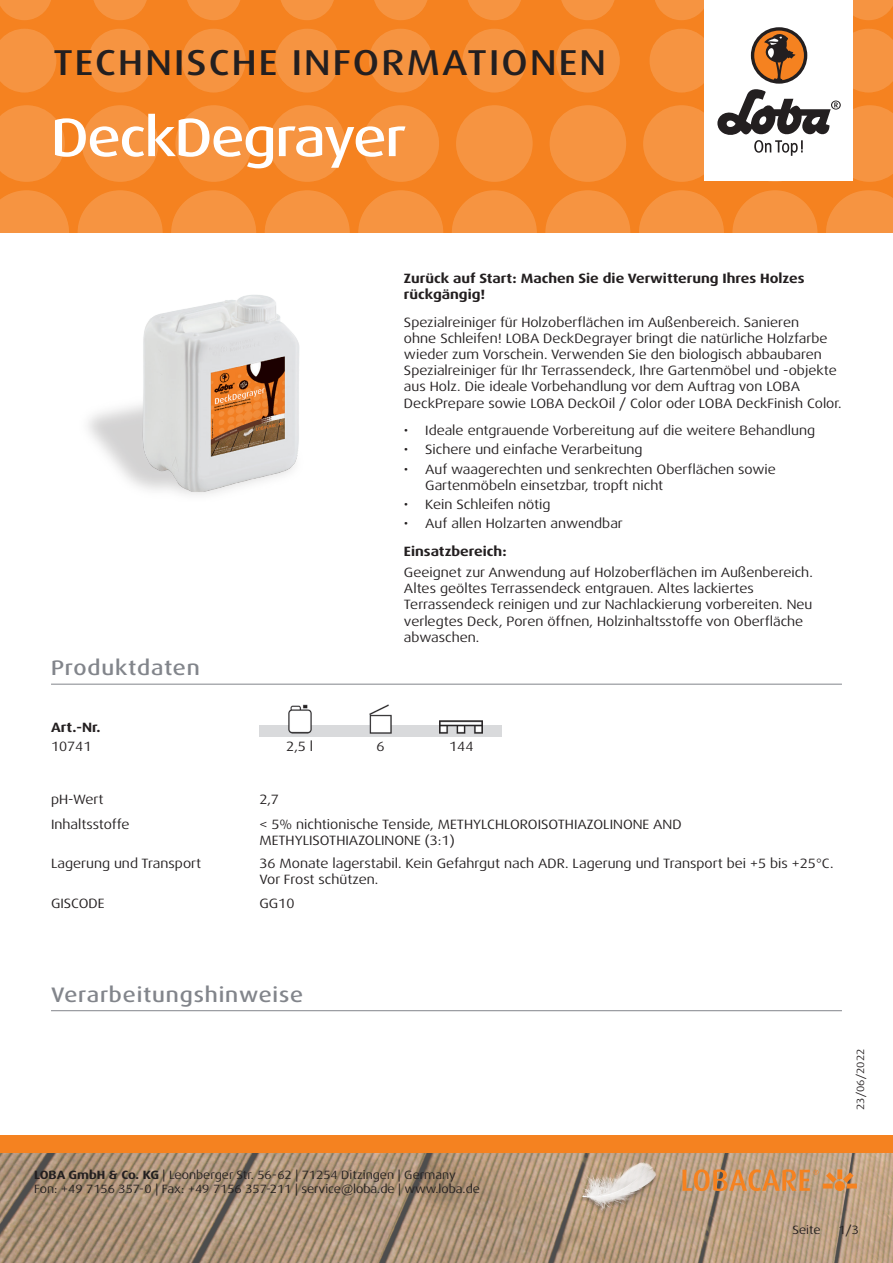
<style>
.page{position:relative;width:893px;height:1263px;background:#fff}
.page>*{position:absolute;margin:0;border:0;box-sizing:border-box;transform-origin:0 0}
.t1{font:500 expanded 54px "Dax Pro";letter-spacing:-.025em;color:#fff}
.t2{font:500 expanded 36px "Dax Pro";letter-spacing:.06em;color:#231f20}
.Titel_grau{font:500 expanded 21px "Dax Pro";letter-spacing:.04em;color:#82858b}
.Text{font:expanded 13.5px/16.2px "Dax Pro";color:#231f20}
.Text_Bold{font:700 expanded 13.5px/16.2px "Dax Pro";color:#231f20}
.Text_zentriert{font:expanded 13.5px "Dax Pro";color:#231f20}
.t3{font:expanded 12px/14.4px "Dax Pro";color:#231f20}
.t4{font:expanded 10.5px "Dax Pro";color:#231f20}
.s1{font-weight:700}
</style>
<div class="page">
<div style="left:0;top:0;width:893px;height:233px;background:#f58220"></div>
<svg style="left:0;top:190px;width:69px;height:43px"></svg>
<svg style="left:78px;top:190px;width:85px;height:85px;fill:#f69441"></svg>
<svg style="left:171px;top:190px;width:85px;height:85px;fill:#f69441"></svg>
<svg style="left:265px;top:190px;width:85px;height:85px;fill:#f69441"></svg>
<svg style="left:358px;top:190px;width:85px;height:85px;fill:#f69441"></svg>
<svg style="left:545px;top:190px;width:85px;height:85px;fill:#f69441"></svg>
<svg style="left:452px;top:190px;width:85px;height:85px;fill:#f69441"></svg>
<svg style="left:732px;top:190px;width:85px;height:85px;fill:#f69441"></svg>
<svg style="left:639px;top:190px;width:85px;height:85px;fill:#f69441"></svg>
<svg style="left:826px;top:190px;width:67px;height:43px"></svg>
<svg style="left:0;top:105px;width:65px;height:77px"></svg>
<svg style="left:82px;top:105px;width:76px;height:77px"></svg>
<svg style="left:175px;top:105px;width:77px;height:77px"></svg>
<svg style="left:269px;top:105px;width:76px;height:77px"></svg>
<svg style="left:456px;top:105px;width:77px;height:77px"></svg>
<svg style="left:362px;top:105px;width:77px;height:77px"></svg>
<svg style="left:550px;top:105px;width:76px;height:77px"></svg>
<svg style="left:0;top:29px;width:56px;height:63px"></svg>
<svg style="left:182px;top:29px;width:64px;height:63px"></svg>
<svg style="left:88px;top:29px;width:64px;height:63px"></svg>
<svg style="left:275px;top:29px;width:64px;height:63px"></svg>
<svg style="left:462px;top:29px;width:64px;height:63px"></svg>
<svg style="left:369px;top:29px;width:64px;height:63px"></svg>
<svg style="left:556px;top:29px;width:64px;height:63px"></svg>
<svg style="left:0;top:0;width:51px;height:20px"></svg>
<svg style="left:187px;top:0;width:53px;height:20px"></svg>
<svg style="left:468px;top:0;width:53px;height:20px"></svg>
<svg style="left:655px;top:0;width:49px;height:20px"></svg>
<svg style="left:93px;top:0;width:54px;height:20px"></svg>
<svg style="left:374px;top:0;width:54px;height:20px"></svg>
<svg style="left:281px;top:0;width:53px;height:20px"></svg>
<svg style="left:561px;top:0;width:54px;height:20px"></svg>
<svg style="left:853px;top:0;width:40px;height:20px"></svg>
<img style="left:0;top:1152px;width:893px;height:111px">
<div style="left:0;top:1135px;width:893px;height:17px;background:#f58220"></div>
<div style="left:704px;top:0;width:149px;height:181px;background:#fff"></div>
<svg style="left:643px;top:29px;width:250px;height:153px"></svg>
<img style="left:578px;top:1161px;width:82px;height:81px">
<svg style="left:682px;top:1169px;width:175px;height:22px;background:#d0935c"></svg>
<hr style="left:51px;top:1010px;width:791px;height:1px;background:#82858b">
<hr style="left:51px;top:684px;width:791px;height:1px;background:#82858b">
<img style="left:259px;top:704px;width:243px;height:22px">
<img style="left:259px;top:726px;width:243px;height:10px">
<img style="left:88px;top:272px;width:234px;height:223px">
<h2 class="t2" style="left:53px;top:40px;width:554px">TECHNISCHE INFORMATIONEN</h2>
<p class="t1" style="left:51px;top:103px;width:356px">DeckDegrayer</p>
<p class="Text_Bold" style="left:404px;top:270px;width:402px">Zurück auf Start: Machen Sie die Verwitterung Ihres Holzes rückgängig!</p>
<p class="Titel_grau" style="left:51px;top:655px;width:150px">Produktdaten</p>
<p class="Text" style="left:404px;top:314px;width:439px">Spezialreiniger für Holzoberflächen im Außenbereich. Sanieren<br>ohne Schleifen! LOBA DeckDegrayer bringt die natürliche Holzfarbe wieder zum Vorschein. Verwenden Sie den biologisch abbaubaren Spezialreiniger für Ihr Terrassendeck, Ihre Gartenmöbel und -objekte aus Holz. Die ideale Vorbehandlung vor dem Auftrag von LOBA DeckPrepare sowie LOBA DeckOil / Color oder LOBA DeckFinish Color.</p>
<p class="Text" style="left:404px;top:422px;width:413px">• Ideale entgrauende Vorbereitung auf die weitere Behandlung</p>
<p class="Text" style="left:404px;top:442px;width:240px">• Sichere und einfache Verarbeitung</p>
<p class="Text" style="left:425px;top:461px;width:352px;text-indent:-21px">• Auf waagerechten und senkrechten Oberflächen sowie<br>Gartenmöbeln einsetzbar, tropft nicht</p>
<p class="Text" style="left:404px;top:496px;width:148px">• Kein Schleifen nötig</p>
<p class="Text" style="left:404px;top:515px;width:220px">• Auf allen Holzarten anwendbar</p>
<p class="Text_Bold" style="left:404px;top:543px;width:104px">Einsatzbereich:</p>
<p class="Text" style="left:404px;top:564px;width:410px">Geeignet zur Anwendung auf Holzoberflächen im Außenbereich.<br>Altes geöltes Terrassendeck entgrauen. Altes lackiertes Terrassendeck reinigen und zur Nachlackierung vorbereiten. Neu verlegtes Deck, Poren öffnen, Holzinhaltsstoffe von Oberfläche abwaschen.</p>
<p class="Text_Bold" style="left:51px;top:719px;width:51px">Art.-Nr.</p>
<p class="Text" style="left:51px;top:739px;width:42px">10741</p>
<p class="Text_zentriert" style="left:286px;top:738px;width:28px">2,5 l</p>
<p class="Text_zentriert" style="left:377px;top:738px;width:10px">6</p>
<p class="Text_zentriert" style="left:449px;top:738px;width:26px">144</p>
<p class="Text" style="left:51px;top:792px;width:54px">pH-Wert</p>
<p class="Text" style="left:259px;top:792px;width:21px">2,7</p>
<p class="Text" style="left:51px;top:816px;width:80px">Inhaltsstoffe</p>
<p class="Text" style="left:259px;top:816px;width:424px">&lt; 5% nichtionische Tenside, METHYLCHLOROISOTHIAZOLINONE AND<br>METHYLISOTHIAZOLINONE (3:1)</p>
<p class="Text" style="left:51px;top:855px;width:152px">Lagerung und Transport</p>
<p class="Text" style="left:259px;top:855px;width:576px">36 Monate lagerstabil. Kein Gefahrgut nach ADR. Lagerung und Transport bei +5 bis +25°C.<br>Vor Frost schützen.</p>
<p class="Text" style="left:51px;top:895px;width:55px">GISCODE</p>
<p class="Text" style="left:259px;top:895px;width:37px">GG10</p>
<p class="Titel_grau" style="left:51px;top:981px;width:254px">Verarbeitungshinweise</p>
<p class="t3" style="left:34px;top:1167px;width:447px"><span class="s1">LOBA GmbH &amp; Co. KG</span> | Leonberger Str. 56-62 | 71254 Ditzingen | Germany<br>Fon: +49 7156 357-0 | Fax: +49 7156 357-211 | service@loba.de | www.loba.de</p>
<p class="t4" style="left:854px;top:1110px;width:63px;rotate:-90deg">23/06/2022</p>
<p class="t3" style="left:792px;top:1223px;width:30px">Seite</p>
<p class="t3" style="left:838px;top:1223px;width:22px">1/3</p>
</div>
